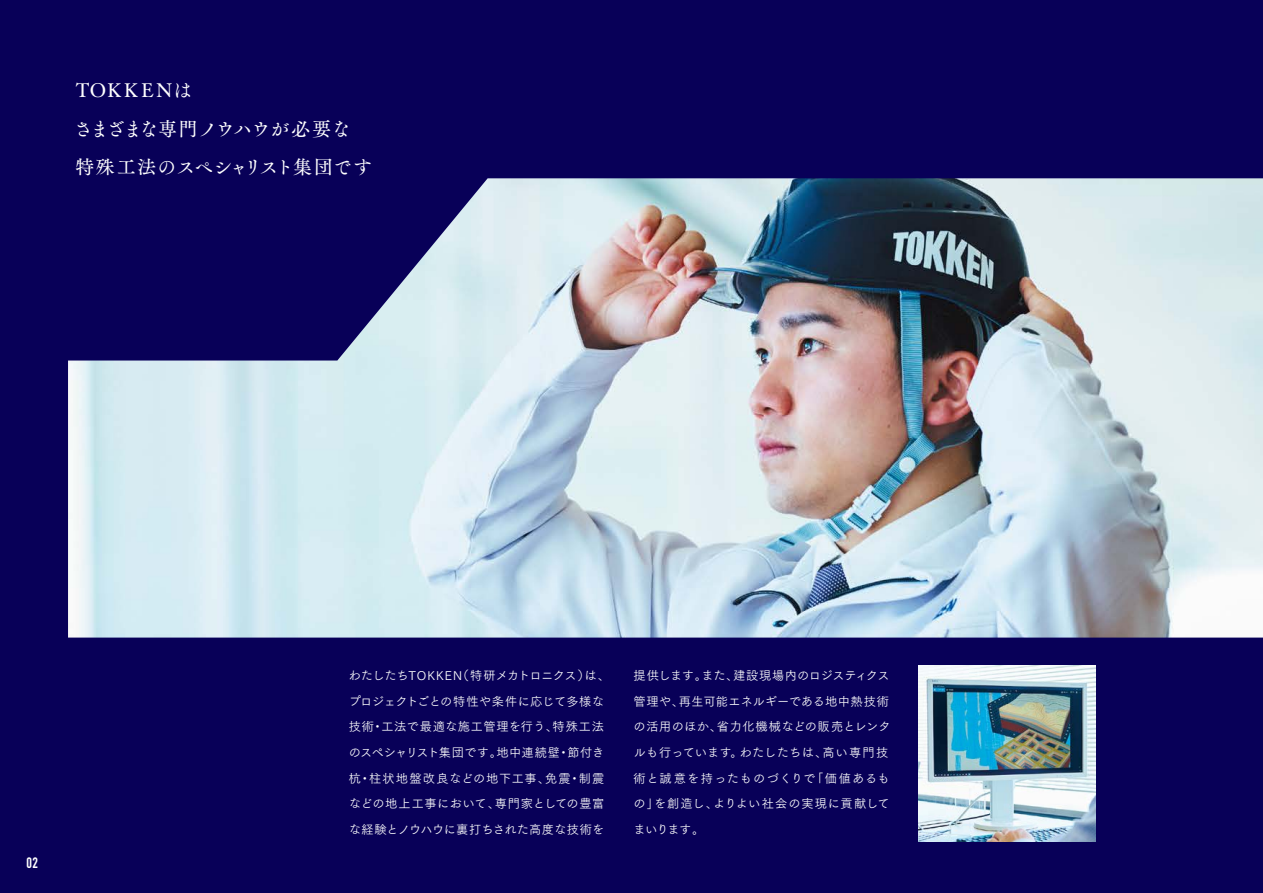
<style>
.page{position:relative;width:1263px;height:893px;background:#080058}
.page>*{position:absolute;margin:0;border:0;box-sizing:border-box;transform-origin:0 0}
.t1{font:19.2px/38.2px "Tsuku A Old Min Pr 6 N M";letter-spacing:.005em;color:#fff}
.t2{font:700 14.85px "DIN Condensed";color:#fff}
.t3{font:12.15px/25.5px "Tsuku Go Pro R";letter-spacing:.025em;color:#fff}
</style>
<div class="page">
<img style="left:918px;top:665px;width:177px;height:177px">
<img style="left:68px;top:178px;width:1195px;height:460px">
<h1 class="t1" style="left:74px;top:70px;width:300px">TOKKENは<br>さまざまな専門ノウハウが必要な特殊工法のスペシャリスト集団です</h1>
<p class="t2" style="left:26px;top:853px;width:13px">02</p>
<p class="t3" style="left:349px;top:662px;width:263px">わたしたちTOKKEN（特研メカトロニクス）は、プロジェクトごとの特性や条件に応じて多様な技術・工法で最適な施工管理を行う、特殊工法のスペシャリスト集団です。地中連続壁・節付き杭・柱状地盤改良などの地下工事、免震・制震などの地上工事において、専門家としての豊富な経験とノウハウに裏打ちされた高度な技術を</p>
<p class="t3" style="left:633px;top:662px;width:259px">提供します。また、建設現場内のロジスティクス管理や、再生可能エネルギーである地中熱技術の活用のほか、省力化機械などの販売とレンタルも行っています。わたしたちは、高い専門技術と誠意を持ったものづくりで「価値あるもの」を創造し、よりよい社会の実現に貢献してまいります。</p>
</div>
